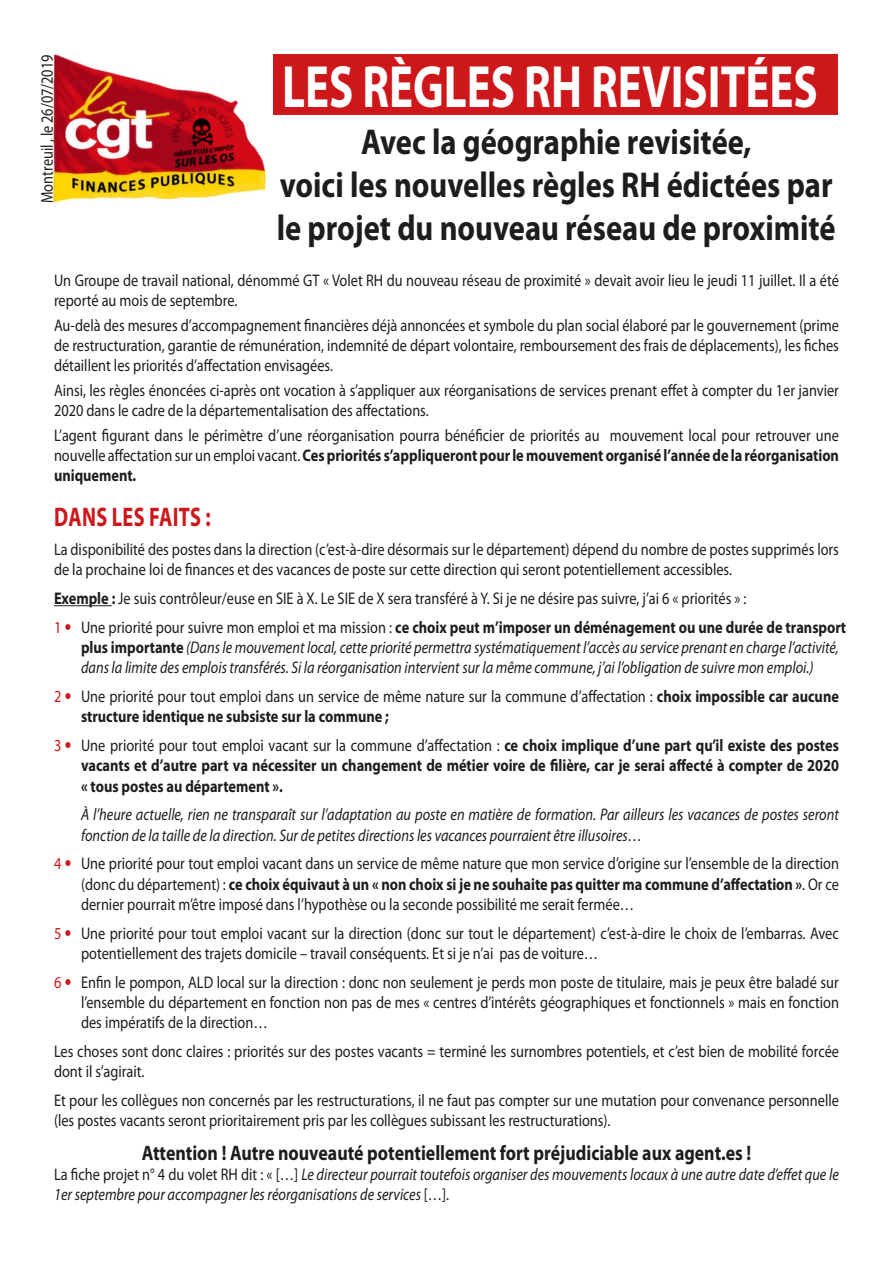
<style>
.page{position:relative;width:893px;height:1263px;background:#fff}
.page>*{position:absolute;margin:0;border:0;box-sizing:border-box;transform-origin:0 0}
.t1{font:700 60px "Myriad Pro";color:#fff;scale:.75 1}
.t2{font:700 36px/43.2px "Myriad Pro";color:#1d1d1b;text-align:center;scale:.85 1}
.t3{font:700 27px "Myriad Pro";letter-spacing:.02em;color:#cd171a;scale:.75 1}
.t4{font:700 21px "Myriad Pro";color:#1d1d1b;scale:.85 1}
.puces_noire_copie_2{font:17.1px "Myriad Pro";color:#1d1d1b;scale:.84 1}
.t5{font:16.8px/20.2px "Myriad Pro";color:#1d1d1b;scale:.85 1}
.t6{font:italic 16.8px/20.2px "Myriad Pro";color:#1d1d1b;scale:.85 1}
.t7{font:700 16.8px/20.2px "Myriad Pro";color:#1d1d1b;text-align:justify;scale:.85 1}
.s1{font-weight:700}
.s2{font-style:normal;color:#cd171a}
.s3{font-family:"Avenir LT Std";font-weight:300;font-style:normal;color:#cd171a}
.s4{font-style:normal}
.s5{font-weight:700;font-style:normal}
.s6{color:#cd171a}
.s7{font-family:"Avenir LT Std";font-weight:300;color:#cd171a}
.s8{font-weight:400;color:#cd171a}
.s9{font-weight:400}
</style>
<div class="page">
<img style="left:52px;top:54px;width:215px;height:150px">
<img style="left:166px;top:99px;width:74px;height:75px">
<hr style="left:54px;top:605px;width:58px;height:1px;background:#1d1d1b">
<div style="left:274px;top:54px;width:564px;height:61px;background:#cd171a"></div>
<p class="puces_noire_copie_2" style="left:37px;top:203px;width:178px;rotate:-90deg">Montreuil , le 26/07/2019</p>
<p class="t1" style="left:282px;top:48px;width:716px">LES RÈGLES RH REVISITÉES</p>
<p class="t2" style="left:277px;top:119px;width:659px">Avec la géographie revisitée,<br>voici les nouvelles règles RH édictées par le projet du nouveau réseau de proximité</p>
<p class="t5" style="left:54px;top:270px;width:925px">Un Groupe de travail national, dénommé GT « Volet RH du nouveau réseau de proximité » devait avoir lieu le jeudi 11 juillet. Il a été reporté au mois de septembre.</p>
<p class="t5" style="left:54px;top:315px;width:925px;text-align:justify">Au-delà des mesures d’accompagnement financières déjà annoncées et symbole du plan social élaboré par le gouvernement (prime de restructuration, garantie de rémunération, indemnité de départ volontaire, remboursement des frais de déplacements), les fiches détaillent les priorités d’affectation envisagées.</p>
<p class="t5" style="left:54px;top:380px;width:925px">Ainsi, les règles énoncées ci-après ont vocation à s’appliquer aux réorganisations de services prenant effet à compter du 1er janvier<br>2020 dans le cadre de la départementalisation des affectations.</p>
<p class="t5" style="left:54px;top:425px;width:925px;text-align:justify">L’agent figurant dans le périmètre d’une réorganisation pourra bénéficier de priorités au mouvement local pour retrouver une nouvelle affectation sur un emploi vacant. <span class="s1">Ces priorités s’appliqueront pour le mouvement organisé l’année de la réorganisation uniquement.</span></p>
<p class="t3" style="left:54px;top:500px;width:210px">DANS LES FAITS :</p>
<p class="t5" style="left:54px;top:539px;width:925px">La disponibilité des postes dans la direction (c’est-à-dire désormais sur le département) dépend du nombre de postes supprimés lors de la prochaine loi de finances et des vacances de poste sur cette direction qui seront potentiellement accessibles.</p>
<p class="t5" style="left:54px;top:588px;width:816px"><span class="s1">Exemple :</span> Je suis contrôleur/euse en SIE à X. Le SIE de X sera transféré à Y. Si je ne désire pas suivre, j’ai 6 « priorités » :</p>
<p class="t6" style="left:81px;top:617px;width:902px;text-indent:-27px"><span class="s2">1</span> <span class="s3">•</span> <span class="s4">Une priorité pour suivre mon emploi et ma mission :</span> <span class="s5">ce choix peut m’imposer un déménagement ou une durée de transport plus importante</span> (Dans le mouvement local, cette priorité permettra systématiquement l’accès au service prenant en charge l’activité, dans la limite des emplois transférés. Si la réorganisation intervient sur la même commune, j’ai l’obligation de suivre mon emploi.)</p>
<p class="t5" style="left:81px;top:686px;width:893px;text-indent:-27px"><span class="s6">2</span> <span class="s7">•</span> Une priorité pour tout emploi dans un service de même nature sur la commune d’affectation : <span class="s1">choix impossible car aucune structure identique ne subsiste sur la commune ;</span></p>
<p class="t7" style="left:81px;top:735px;width:893px;text-indent:-27px"><span class="s8">3</span> <span class="s7">•</span> <span class="s9">Une priorité pour tout emploi vacant sur la commune d’affectation :</span> ce choix implique d’une part qu’il existe des postes vacants et d’autre part va nécessiter un changement de métier voire de filière, car je serai affecté à compter de 2020 « tous postes au département ».</p>
<p class="t6" style="left:81px;top:804px;width:893px">À l’heure actuelle, rien ne transparaît sur l’adaptation au poste en matière de formation. Par ailleurs les vacances de postes seront fonction de la taille de la direction. Sur de petites directions les vacances pourraient être illusoires…</p>
<p class="t5" style="left:81px;top:853px;width:893px;text-align:justify;text-indent:-27px"><span class="s6">4</span> <span class="s7">•</span> Une priorité pour tout emploi vacant dans un service de même nature que mon service d’origine sur l’ensemble de la direction (donc du département) : <span class="s1">ce choix équivaut à un « non choix si je ne souhaite pas quitter ma commune d’affectation »</span>. Or ce dernier pourrait m’être imposé dans l’hypothèse ou la seconde possibilité me serait fermée…</p>
<p class="t5" style="left:81px;top:922px;width:893px;text-indent:-27px"><span class="s6">5</span> <span class="s7">•</span> Une priorité pour tout emploi vacant sur la direction (donc sur tout le département) c’est-à-dire le choix de l’embarras. Avec potentiellement des trajets domicile – travail conséquents. Et si je n’ai pas de voiture…</p>
<p class="t5" style="left:81px;top:971px;width:893px;text-align:justify;text-indent:-27px"><span class="s6">6</span> <span class="s7">•</span> Enfin le pompon, ALD local sur la direction : donc non seulement je perds mon poste de titulaire, mais je peux être baladé sur l’ensemble du département en fonction non pas de mes « centres d’intérêts géographiques et fonctionnels » mais en fonction des impératifs de la direction…</p>
<p class="t5" style="left:54px;top:1041px;width:925px">Les choses sont donc claires : priorités sur des postes vacants = terminé les surnombres potentiels, et c’est bien de mobilité forcée dont il s’agirait.</p>
<p class="t5" style="left:54px;top:1090px;width:925px">Et pour les collègues non concernés par les restructurations, il ne faut pas compter sur une mutation pour convenance personnelle (les postes vacants seront prioritairement pris par les collègues subissant les restructurations).</p>
<p class="t4" style="left:142px;top:1139px;width:719px">Attention ! Autre nouveauté potentiellement fort préjudiciable aux agent.es !</p>
<p class="t6" style="left:54px;top:1164px;width:925px"><span class="s4">La fiche projet n° 4 du volet RH dit : « […]</span> Le directeur pourrait toutefois organiser des mouvements locaux à une autre date d’effet que le<br>1er septembre pour accompagner les réorganisations de services <span class="s4">[…].</span></p>
</div>
